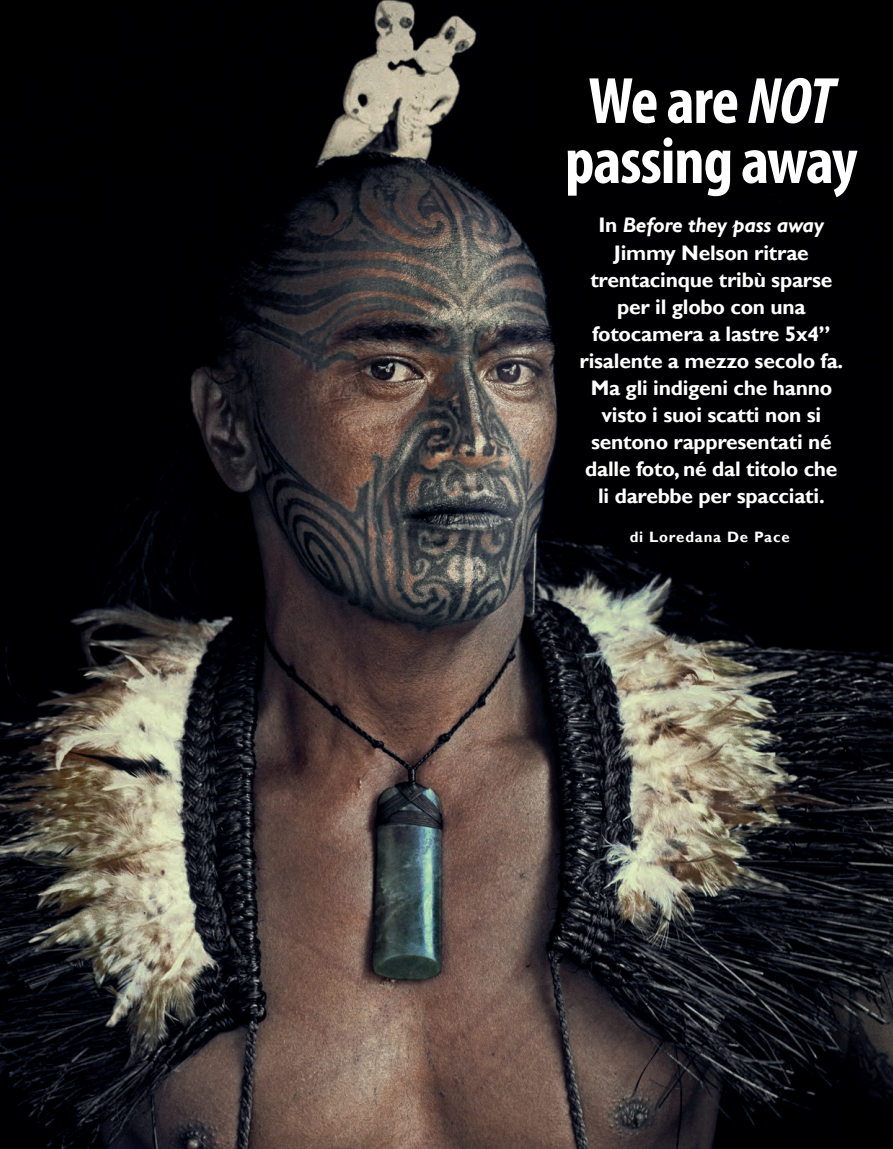
<style>
.page{position:relative;width:893px;height:1149px;background:#fff}
.page>*{position:absolute;margin:0;border:0;box-sizing:border-box;transform-origin:0 0}
.t1{font:700 condensed 66px/60px "Myriad Pro";letter-spacing:-.015em;color:#fff;text-align:center}
.t2{font:700 21px/27px "Gill Sans";letter-spacing:-.01em;color:#fff;text-align:center}
.t3{font:700 15px "Gill Sans";letter-spacing:.055em;color:#fff}
.s1{font-style:italic}
</style>
<div class="page">
<img style="left:0;top:0;width:893px;height:1148px">
<h1 class="t1" style="left:565px;top:77px;width:294px">We are <span class="s1">NOT </span>passing away</h1>
<p class="t2" style="left:580px;top:211px;width:265px">In <span class="s1">Before they pass away<br></span>Jimmy Nelson ritrae trentacinque tribù sparse per il globo con una fotocamera a lastre 5x4” risalente a mezzo secolo fa.<br>Ma gli indigeni che hanno visto i suoi scatti non si sentono rappresentati né dalle foto, né dal titolo che li darebbe per spacciati.</p>
<p class="t3" style="left:630px;top:528px;width:161px">di Loredana De Pace</p>
</div>
